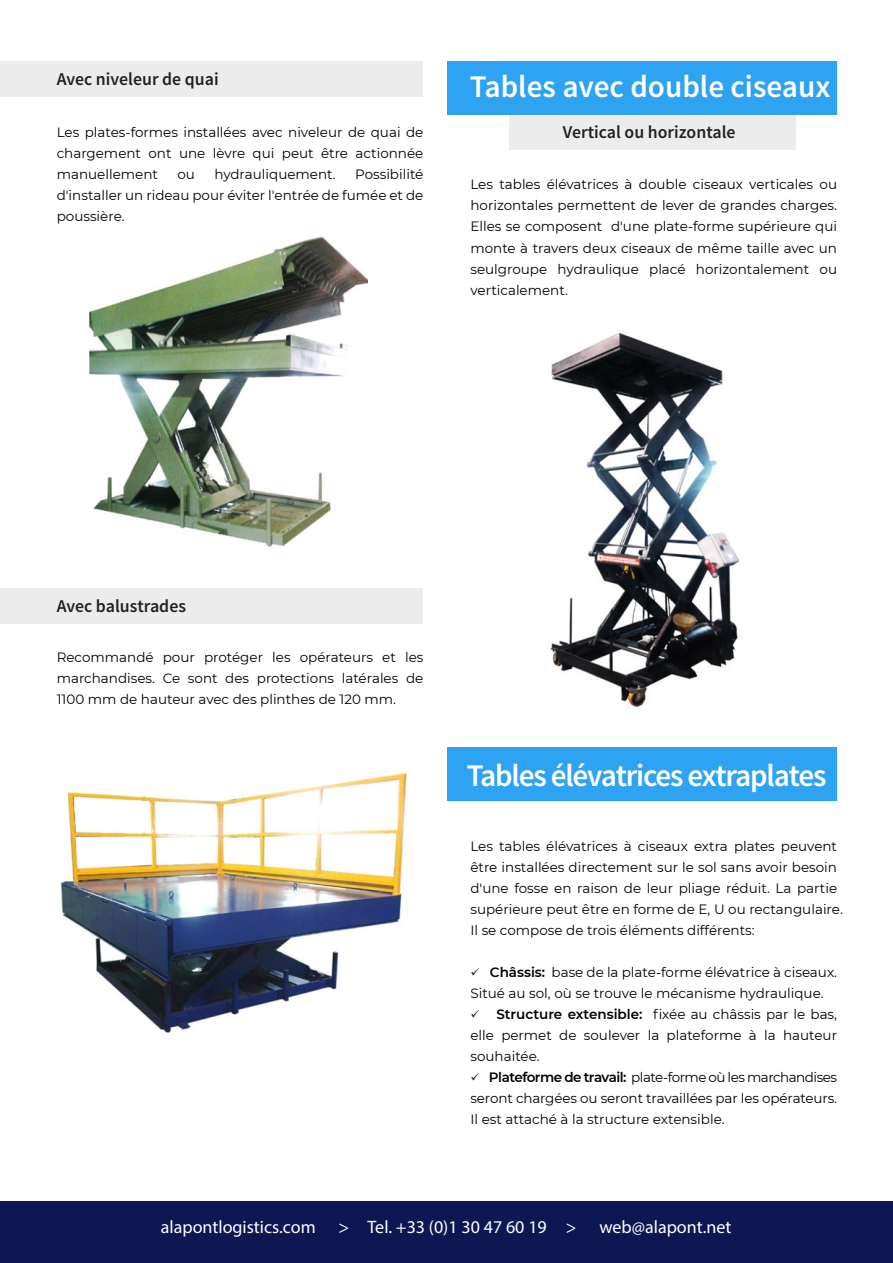
<style>
.page{position:relative;width:893px;height:1263px;background:#fff}
.page>*{position:absolute;margin:0;border:0;box-sizing:border-box;transform-origin:0 0}
.t1{font:600 31.5px "Source Sans Pro";letter-spacing:-.04em;color:#fff}
.t2{font:600 31.5px "Source Sans Pro";color:#fff}
.t3{font:18px "Myriad Pro";color:#fff}
.t4{font:600 18px "Source Sans Pro";color:#222221}
.t5{font:13.5px/21px "Montserrat";color:#000;text-align:justify}
.s1{color:#262626}
.s2{font-weight:600}
</style>
<div class="page">
<div style="left:0;top:1201px;width:893px;height:62px;background:#0d1751"></div>
<div style="left:510px;top:115px;width:286px;height:35px;background:#ececec"></div>
<img style="left:89px;top:236px;width:279px;height:311px">
<img style="left:60px;top:773px;width:348px;height:260px">
<div style="left:447px;top:747px;width:390px;height:54px;background:#2ea3f2"></div>
<div style="left:447px;top:61px;width:390px;height:54px;background:#2ea3f2"></div>
<div style="left:0;top:61px;width:422px;height:35px;background:#ececec"></div>
<div style="left:0;top:589px;width:422px;height:35px;background:#ececec"></div>
<img style="left:550px;top:332px;width:190px;height:376px">
<h2 class="t4" style="left:57px;top:68px;width:164px">Avec niveleur de quai</h2>
<p class="t5" style="left:57px;top:121px;width:368px">Les plates-formes installées avec niveleur de quai de chargement ont une lèvre qui peut être actionnée manuellement</p>
<p class="t5" style="left:57px;top:163px;width:368px;text-indent:298px">Possibilité d'installer un rideau pour éviter l'entrée de fumée et de poussière.</p>
<p class="t5" style="left:177px;top:163px;width:19px">ou</p>
<p class="t5" style="left:214px;top:163px;width:123px">hydrauliquement.</p>
<h1 class="t2" style="left:470px;top:67px;width:362px">Tables avec double ciseaux</h1>
<h2 class="t4" style="left:563px;top:121px;width:174px">Vertical ou horizontale</h2>
<p class="t5" style="left:470px;top:174px;width:368px">Les tables élévatrices à double ciseaux verticales ou horizontales permettent de lever de grandes charges.<br>Elles se composent d'une plate-forme supérieure qui monte à travers deux ciseaux de même taille avec un seulgroupe hydraulique placé horizontalement ou verticalement.</p>
<h2 class="t4" style="left:57px;top:595px;width:131px">Avec balustrades</h2>
<p class="t5" style="left:57px;top:646px;width:368px">Recommandé pour protéger les opérateurs et les marchandises. Ce sont des protections latérales de 1100 mm de hauteur avec des plinthes de 120 mm.</p>
<h1 class="t1" style="left:467px;top:755px;width:361px">Tables élévatrices extraplates</h1>
<p class="t5" style="left:470px;top:835px;width:374px;text-align:left">Les tables élévatrices à ciseaux extra plates peuvent être installées directement sur le sol sans avoir besoin d'une fosse en raison de leur pliage réduit. La partie supérieure peut être en forme de E, U ou rectangulaire.<br>Il se compose de trois éléments différents:</p>
<p class="t5" style="left:470px;top:961px;width:368px"><span class="s1">✓</span> <span class="s2">Châssis:</span> base de la plate-forme élévatrice à ciseaux.<br>Situé au sol, où se trouve le mécanisme hydraulique.</p>
<p class="t5" style="left:470px;top:1003px;width:368px"><span class="s1">✓</span> <span class="s2">Structure extensible:</span> fixée au châssis par le bas, elle permet de soulever la plateforme à la hauteur souhaitée.</p>
<p class="t5" style="left:470px;top:1066px;width:368px"><span class="s1">✓</span> <span class="s2">Plateforme de travail:</span> plate-forme où les marchandises seront chargées ou seront travaillées par les opérateurs.<br>Il est attaché à la structure extensible.</p>
<h2 class="t3" style="left:161px;top:1216px;width:156px">alapontlogistics.com</h2>
<h2 class="t3" style="left:339px;top:1216px;width:240px">&gt; Tel. +33 (0)1 30 47 60 19 &gt;</h2>
<h2 class="t3" style="left:599px;top:1216px;width:133px">web@alapont.net</h2>
</div>
